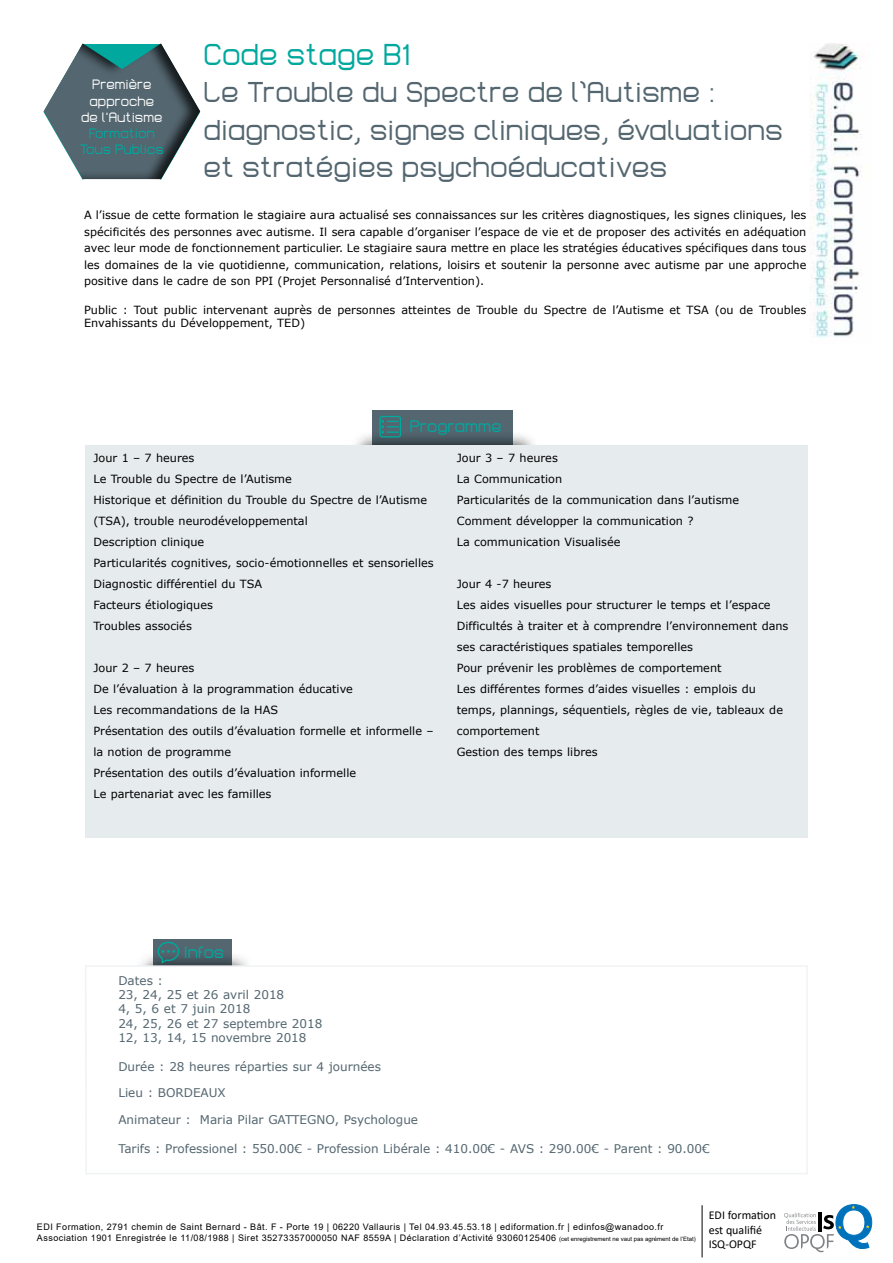
<style>
.page{position:relative;width:893px;height:1263px;background:#fff}
.page>*{position:absolute;margin:0;border:0;box-sizing:border-box;transform-origin:0 0}
.t1{font:30px "Lastwaerkregular";color:#00a89e}
.t2{font:28.5px/37.5px "Lastwaerkregular";color:#546670}
.t3{font:16.5px "Lastwaerkregular";color:#00a89e}
.t4{font:13.5px/16.2px "Lastwaerkregular";color:#fff;text-align:center}
.t5{font:13.5px/16.2px "Lastwaerkregular";color:#00a89e;text-align:center}
.t6{font:12px/14.4px "Verdana";color:#546670}
.t7{font:12px/14.4px "Calibri";color:#000}
.t8{font:11.25px/21px "Verdana";color:#000}
.t9{font:9px/10.8px "Arial";letter-spacing:.05em;color:#000}
.s1{font-size:6px}
</style>
<div class="page">
<svg style="left:784px;top:1204px;width:88px;height:48px"></svg>
<hr style="left:702px;top:1205px;width:1px;height:52px;background:#000">
<img style="left:810px;top:44px;width:52px;height:294px">
<div style="left:372px;top:410px;width:140px;height:86px;background:#546670"></div>
<div style="left:350px;top:431px;width:190px;height:63px;background:#000;opacity:.8"></div>
<svg style="left:379px;top:416px;width:22px;height:21px"></svg>
<div style="left:85px;top:446px;width:723px;height:392px;background:#e6ebee"></div>
<div style="left:41px;top:41px;width:160px;height:138px;background:#000;opacity:.75"></div>
<div style="left:154px;top:940px;width:78px;height:85px;background:#546670"></div>
<div style="left:135px;top:951px;width:118px;height:64px;background:#000;opacity:.8"></div>
<div style="left:86px;top:966px;width:721px;height:208px;background:#fff"></div>
<div style="left:85px;top:965px;width:723px;height:209px;border:2px solid #f0f3f5"></div>
<svg style="left:158px;top:942px;width:21px;height:22px"></svg>
<h1 class="t1" style="left:203px;top:35px;width:208px">Code stage B1</h1>
<h2 class="t2" style="left:203px;top:72px;width:581px">Le Trouble du Spectre de l’Autisme : diagnostic, signes cliniques, évaluations et stratégies psychoéducatives</h2>
<p class="t8" style="left:84px;top:207px;width:724px;line-height:16.5px;text-align:justify">A l’issue de cette formation le stagiaire aura actualisé ses connaissances sur les critères diagnostiques, les signes cliniques, les spécificités des personnes avec autisme. Il sera capable d’organiser l’espace de vie et de proposer des activités en adéquation avec leur mode de fonctionnement particulier. Le stagiaire saura mettre en place les stratégies éducatives spécifiques dans tous les domaines de la vie quotidienne, communication, relations, loisirs et soutenir la personne avec autisme par une approche positive dans le cadre de son PPI (Projet Personnalisé d’Intervention).</p>
<p class="t8" style="left:84px;top:304px;width:724px;line-height:12.9px">Public : Tout public intervenant auprès de personnes atteintes de Trouble du Spectre de l’Autisme et TSA (ou de Troubles<br>Envahissants du Développement, TED)</p>
<p class="t4" style="left:81px;top:76px;width:83px">Première approche de l'Autisme</p>
<p class="t5" style="left:80px;top:125px;width:86px">Formation<br>Tous Publics</p>
<h3 class="t3" style="left:410px;top:416px;width:93px">Programme</h3>
<p class="t8" style="left:93px;top:447px;width:342px">Jour 1 – 7 heures<br>Le Trouble du Spectre de l’Autisme<br>Historique et définition du Trouble du Spectre de l’Autisme (TSA), trouble neurodéveloppemental<br>Description clinique<br>Particularités cognitives, socio-émotionnelles et sensorielles Diagnostic différentiel du TSA<br>Facteurs étiologiques<br>Troubles associés</p>
<p class="t8" style="left:93px;top:657px;width:342px">Jour 2 – 7 heures<br>De l’évaluation à la programmation éducative<br>Les recommandations de la HAS<br>Présentation des outils d’évaluation formelle et informelle – la notion de programme<br>Présentation des outils d’évaluation informelle<br>Le partenariat avec les familles</p>
<p class="t8" style="left:457px;top:448px;width:284px">Jour 3 – 7 heures<br>La Communication<br>Particularités de la communication dans l’autisme<br>Comment développer la communication ?<br>La communication Visualisée</p>
<p class="t8" style="left:457px;top:574px;width:333px">Jour 4 -7 heures<br>Les aides visuelles pour structurer le temps et l’espace Difficultés à traiter et à comprendre l’environnement dans ses caractéristiques spatiales temporelles<br>Pour prévenir les problèmes de comportement<br>Les différentes formes d’aides visuelles : emplois du temps, plannings, séquentiels, règles de vie, tableaux de comportement<br>Gestion des temps libres</p>
<h3 class="t3" style="left:184px;top:942px;width:42px">Infos</h3>
<p class="t6" style="left:118px;top:973px;width:206px">Dates :<br>23, 24, 25 et 26 avril 2018<br>4, 5, 6 et 7 juin 2018<br>24, 25, 26 et 27 septembre 2018<br>12, 13, 14, 15 novembre 2018</p>
<p class="t6" style="left:118px;top:1053px;width:301px;line-height:26.4px">Durée : 28 heures réparties sur 4 journées<br>Lieu : BORDEAUX<br>Animateur : Maria Pilar GATTEGNO, Psychologue</p>
<p class="t6" style="left:118px;top:1141px;width:593px">Tarifs : Professionel : 550.00€ - Profession Libérale : 410.00€ - AVS : 290.00€ - Parent : 90.00€</p>
<p class="t9" style="left:37px;top:1221px;width:660px">EDI Formation, 2791 chemin de Saint Bernard - Bât. F - Porte 19 | 06220 Vallauris | Tel 04.93.45.53.18 | ediformation.fr | edinfos@wanadoo.fr<br>Association 1901 Enregistrée le 11/08/1988 | Siret 35273357000050 NAF 8559A | Déclaration d’Activité 93060125406 <span class="s1">(cet enregistrement ne vaut pas agrément de l’Etat)</span></p>
<p class="t7" style="left:709px;top:1208px;width:69px">EDI formation est qualifié<br>ISQ-OPQF</p>
</div>
